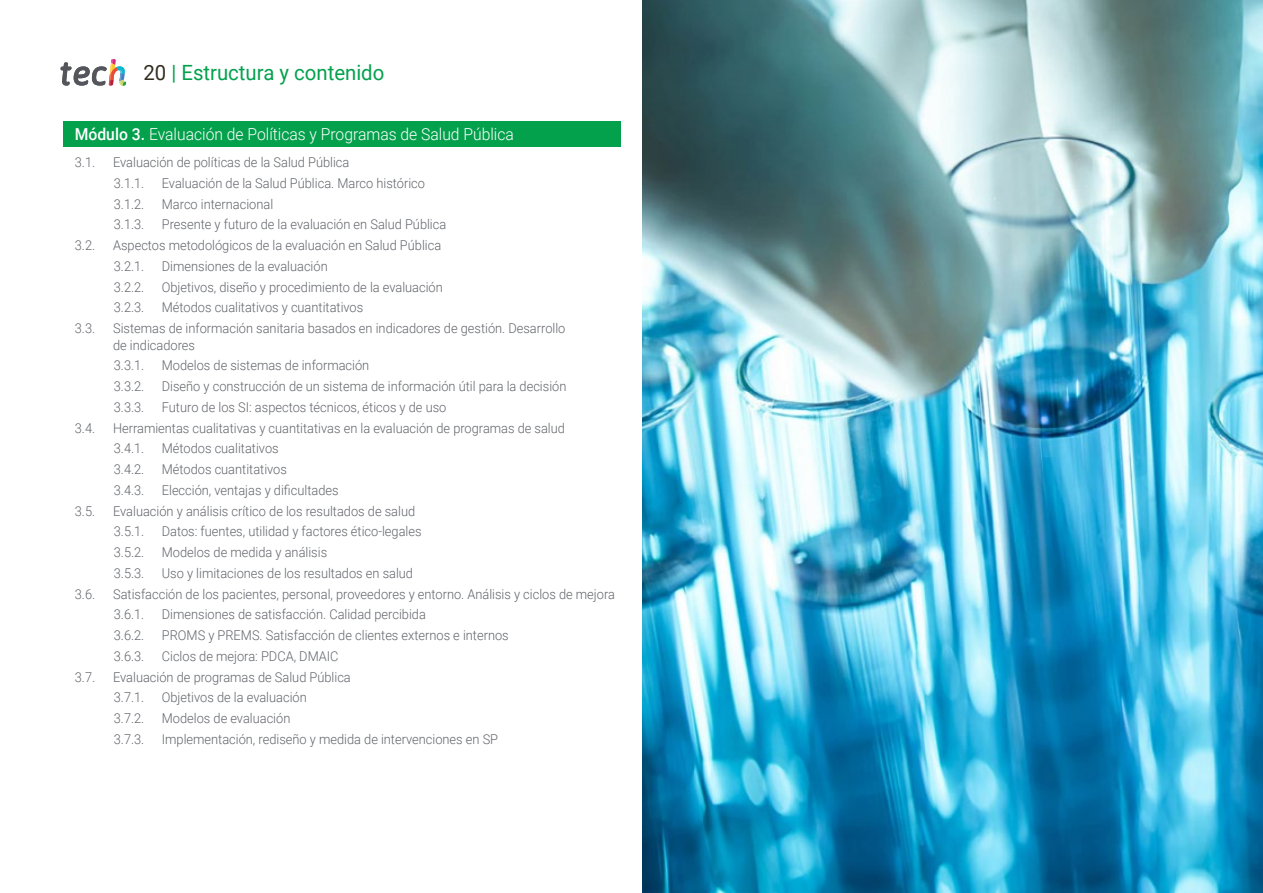
<style>
.page{position:relative;width:1263px;height:893px;background:#fff}
.page>*{position:absolute;margin:0;border:0;box-sizing:border-box;transform-origin:0 0}
.t1{font:21px "Roboto";color:#04a14d}
.t2{font:300 16.5px "Roboto";color:#fff;scale:.95 1}
.t3{font:300 13.5px/20.7px "Roboto";color:#61646a;scale:.95 1}
.s1{color:#312e20}
.s2{font-weight:500}
</style>
<div class="page">
<div style="left:64px;top:121px;width:557px;height:25px;background:#04a14d"></div>
<img style="left:642px;top:0;width:621px;height:893px">
<svg style="left:61px;top:59px;width:65px;height:27px"></svg>
<h1 class="t1" style="left:144px;top:57px;width:242px"><span class="s1">20</span> | Estructura y contenido</h1>
<p class="t2" style="left:75px;top:123px;width:464px"><span class="s2">Módulo 3.</span> Evaluación de Políticas y Programas de Salud Pública</p>
<p class="t3" style="left:75px;top:151px;width:23px">3.1.</p>
<p class="t3" style="left:113px;top:151px;width:250px">Evaluación de políticas de la Salud Pública<br>3.1.1.</p>
<p class="t3" style="left:162px;top:172px;width:278px">Evaluación de la Salud Pública. Marco histórico</p>
<p class="t3" style="left:114px;top:193px;width:34px">3.1.2.</p>
<p class="t3" style="left:162px;top:193px;width:119px">Marco internacional</p>
<p class="t3" style="left:114px;top:214px;width:34px">3.1.3.</p>
<p class="t3" style="left:162px;top:214px;width:301px">Presente y futuro de la evaluación en Salud Pública</p>
<p class="t3" style="left:75px;top:234px;width:23px">3.2.</p>
<p class="t3" style="left:113px;top:234px;width:347px">Aspectos metodológicos de la evaluación en Salud Pública<br>3.2.1.</p>
<p class="t3" style="left:162px;top:255px;width:176px">Dimensiones de la evaluación</p>
<p class="t3" style="left:114px;top:276px;width:34px">3.2.2.</p>
<p class="t3" style="left:162px;top:276px;width:297px">Objetivos, diseño y procedimiento de la evaluación</p>
<p class="t3" style="left:114px;top:297px;width:34px">3.2.3.</p>
<p class="t3" style="left:162px;top:297px;width:214px">Métodos cualitativos y cuantitativos</p>
<p class="t3" style="left:75px;top:317px;width:23px">3.3.</p>
<p class="t3" style="left:113px;top:320px;width:478px;line-height:16.5px">Sistemas de información sanitaria basados en indicadores de gestión. Desarrollo de indicadores</p>
<p class="t3" style="left:114px;top:355px;width:34px">3.3.1.</p>
<p class="t3" style="left:162px;top:355px;width:220px">Modelos de sistemas de información</p>
<p class="t3" style="left:114px;top:375px;width:34px">3.3.2.</p>
<p class="t3" style="left:162px;top:375px;width:427px">Diseño y construcción de un sistema de información útil para la decisión</p>
<p class="t3" style="left:114px;top:396px;width:34px">3.3.3.</p>
<p class="t3" style="left:162px;top:396px;width:301px">Futuro de los SI: aspectos técnicos, éticos y de uso</p>
<p class="t3" style="left:75px;top:417px;width:23px">3.4.</p>
<p class="t3" style="left:113px;top:417px;width:477px">Herramientas cualitativas y cuantitativas en la evaluación de programas de salud<br>3.4.1.</p>
<p class="t3" style="left:162px;top:438px;width:124px">Métodos cualitativos</p>
<p class="t3" style="left:114px;top:458px;width:34px">3.4.2.</p>
<p class="t3" style="left:162px;top:458px;width:133px">Métodos cuantitativos</p>
<p class="t3" style="left:114px;top:479px;width:34px">3.4.3.</p>
<p class="t3" style="left:162px;top:479px;width:188px">Elección, ventajas y dificultades</p>
<p class="t3" style="left:75px;top:500px;width:23px">3.5.</p>
<p class="t3" style="left:113px;top:500px;width:319px">Evaluación y análisis crítico de los resultados de salud<br>3.5.1.</p>
<p class="t3" style="left:162px;top:521px;width:275px">Datos: fuentes, utilidad y factores ético-legales</p>
<p class="t3" style="left:114px;top:541px;width:34px">3.5.2.</p>
<p class="t3" style="left:162px;top:541px;width:175px">Modelos de medida y análisis</p>
<p class="t3" style="left:114px;top:562px;width:34px">3.5.3.</p>
<p class="t3" style="left:162px;top:562px;width:266px">Uso y limitaciones de los resultados en salud</p>
<p class="t3" style="left:75px;top:583px;width:23px">3.6.</p>
<p class="t3" style="left:113px;top:583px;width:530px">Satisfacción de los pacientes, personal, proveedores y entorno. Análisis y ciclos de mejora<br>3.6.1.</p>
<p class="t3" style="left:162px;top:604px;width:279px">Dimensiones de satisfacción. Calidad percibida</p>
<p class="t3" style="left:114px;top:624px;width:34px">3.6.2.</p>
<p class="t3" style="left:162px;top:624px;width:367px">PROMS y PREMS. Satisfacción de clientes externos e internos</p>
<p class="t3" style="left:114px;top:645px;width:34px">3.6.3.</p>
<p class="t3" style="left:162px;top:645px;width:188px">Ciclos de mejora: PDCA, DMAIC</p>
<p class="t3" style="left:75px;top:666px;width:23px">3.7.</p>
<p class="t3" style="left:113px;top:666px;width:252px">Evaluación de programas de Salud Pública<br>3.7.1.</p>
<p class="t3" style="left:162px;top:687px;width:154px">Objetivos de la evaluación</p>
<p class="t3" style="left:114px;top:707px;width:34px">3.7.2.</p>
<p class="t3" style="left:162px;top:707px;width:137px">Modelos de evaluación</p>
<p class="t3" style="left:114px;top:728px;width:34px">3.7.3.</p>
<p class="t3" style="left:162px;top:728px;width:355px">Implementación, rediseño y medida de intervenciones en SP</p>
</div>
